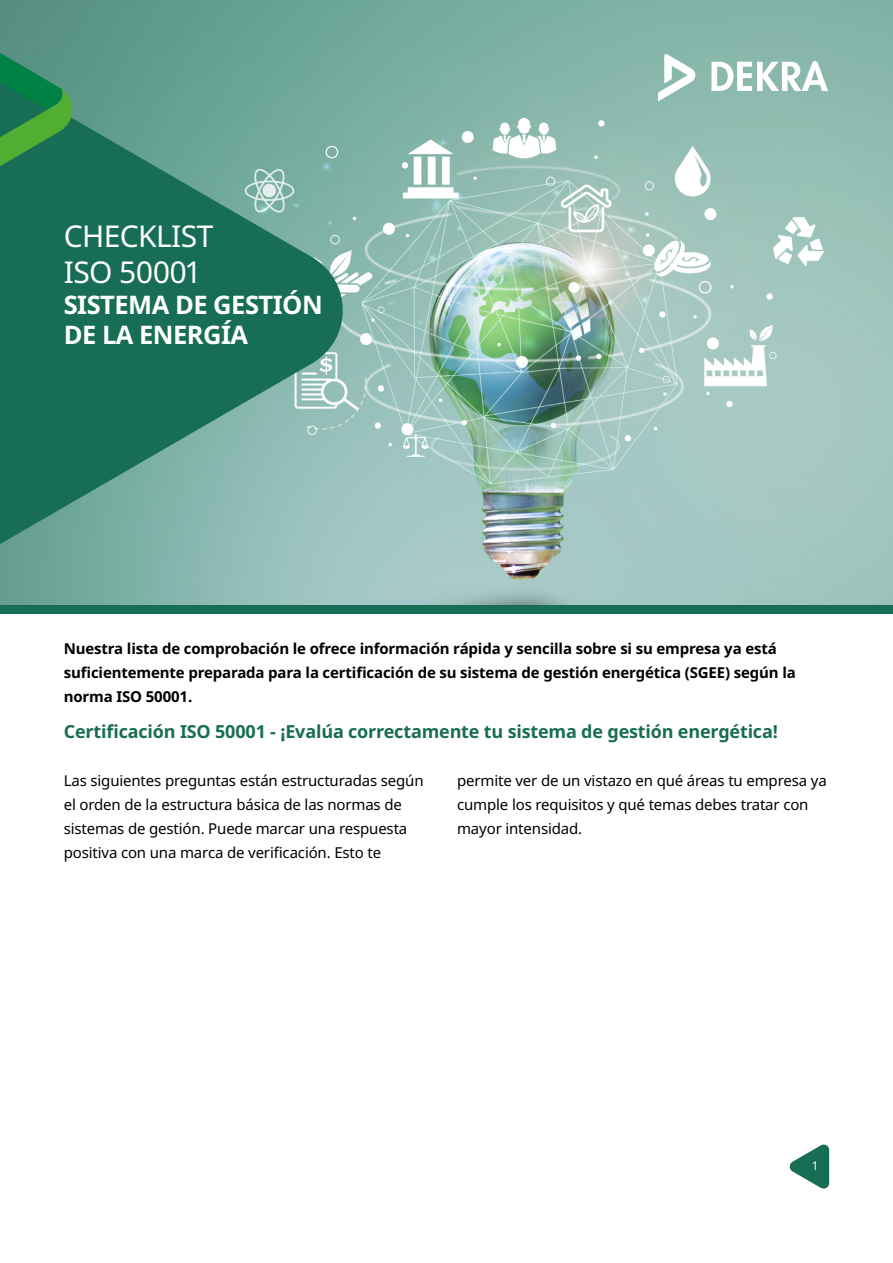
<style>
.page{position:relative;width:893px;height:1263px;background:#fff}
.page>*{position:absolute;margin:0;border:0;box-sizing:border-box;transform-origin:0 0}
.t1{font:30px/36px "Noto Sans";letter-spacing:-.02em;color:#fff}
.t2{font:700 25.5px/30.6px "Noto Sans";letter-spacing:-.02em;color:#fff}
.t3{font:700 18px "Noto Sans";letter-spacing:-.01em;color:#176e54}
.t4{font:15px/24px "Noto Sans";letter-spacing:-.01em;color:#000}
.t5{font:700 15px/24px "Noto Sans";letter-spacing:-.01em;color:#000}
.t6{font:12px "Noto Sans";color:#fff}
</style>
<div class="page">
<svg style="left:789px;top:1144px;width:40px;height:45px"></svg>
<img style="left:0;top:0;width:893px;height:605px">
<svg style="left:711px;top:61px;width:117px;height:30px"></svg>
<svg style="left:658px;top:54px;width:37px;height:47px"></svg>
<svg style="left:0;top:51px;width:353px;height:518px;background:#4c907e"></svg>
<svg style="left:0;top:39px;width:73px;height:157px;background:#2d8456"></svg>
<div style="left:0;top:605px;width:893px;height:8px;background:#176e54"></div>
<h1 class="t1" style="left:64px;top:219px;width:151px">CHECKLIST<br>ISO 50001</h1>
<h2 class="t2" style="left:64px;top:290px;width:260px">SISTEMA DE GESTIÓN<br>DE LA ENERGÍA</h2>
<p class="t5" style="left:64px;top:637px;width:733px">Nuestra lista de comprobación le ofrece información rápida y sencilla sobre si su empresa ya está suficientemente preparada para la certificación de su sistema de gestión energética (SGEE) según la norma ISO 50001.</p>
<p class="t3" style="left:64px;top:721px;width:716px">Certificación ISO 50001 - ¡Evalúa correctamente tu sistema de gestión energética!</p>
<p class="t4" style="left:64px;top:769px;width:361px">Las siguientes preguntas están estructuradas según el orden de la estructura básica de las normas de sistemas de gestión. Puede marcar una respuesta positiva con una marca de verificación. Esto te</p>
<p class="t4" style="left:457px;top:769px;width:371px">permite ver de un vistazo en qué áreas tu empresa ya cumple los requisitos y qué temas debes tratar con mayor intensidad.</p>
<p class="t6" style="left:812px;top:1159px;width:8px">1</p>
</div>
